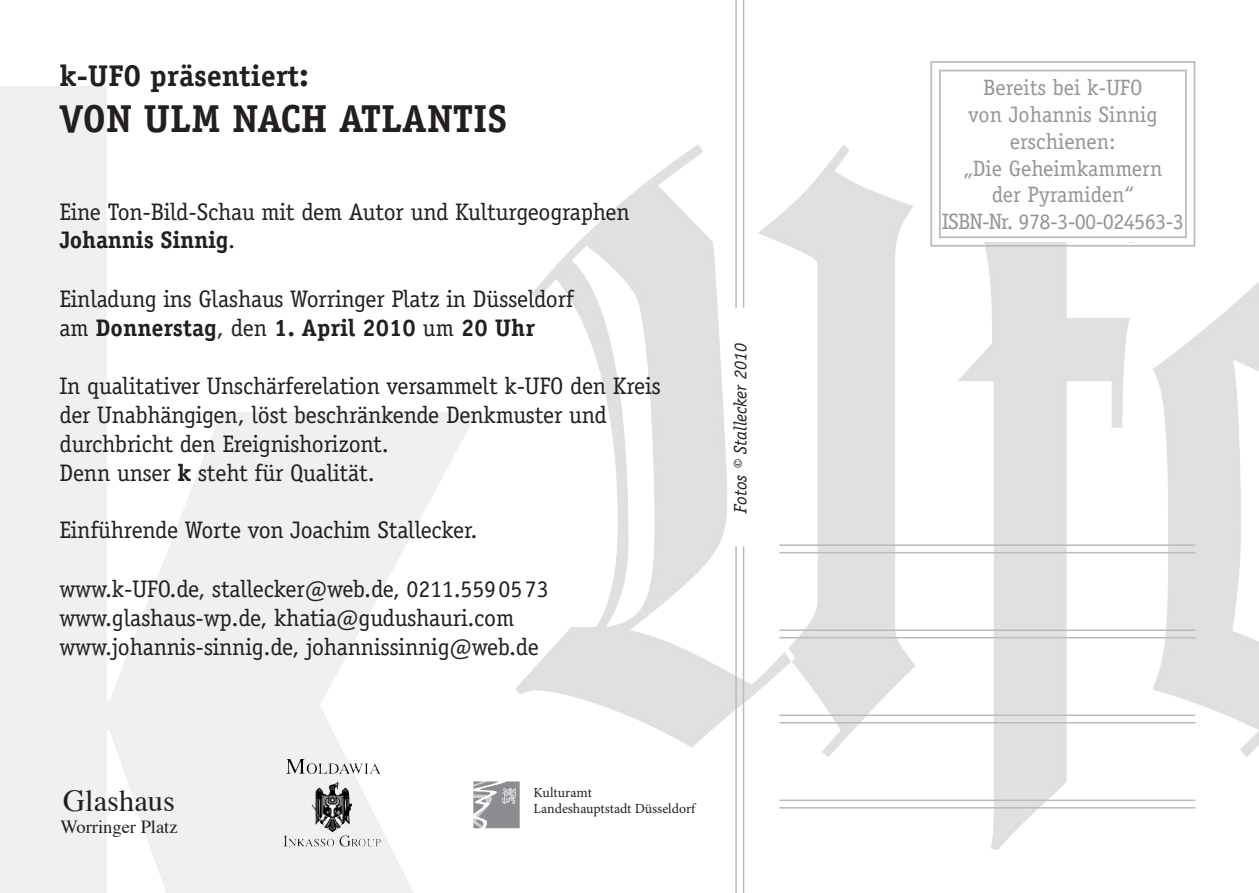
<style>
.page{position:relative;width:1259px;height:893px;background:#fff}
.page>*{position:absolute;margin:0;border:0;box-sizing:border-box;transform-origin:0 0}
.t1{font:700 39px "Officina Serif";color:#231f20}
.t2{font:30.6px "Times";color:#231f20}
.t3{font:700 30px "Officina Serif";color:#231f20}
.t4{font:24px/28.8px "Officina Serif";letter-spacing:-.01em;color:#231f20}
.t5{font:22.2px/26.7px "Officina Serif";color:#939598;text-align:center}
.t6{font:18.6px "Times";color:#231f20}
.t7{font:italic 18px "Officina Serif";color:#231f20}
.t8{font:13.8px "Minion Pro";color:#231f20}
.s1{font-size:33px}
.s2{font-weight:700}
</style>
<div class="page">
<img style="left:0;top:86px;width:1259px;height:807px">
<svg style="left:929px;top:61px;width:267px;height:187px"></svg>
<div style="left:939px;top:70px;width:247px;height:168px;border:2px solid #b8bcbf"></div>
<hr style="left:743px;top:546px;width:1px;height:347px;background:#b8bcbf">
<hr style="left:735px;top:546px;width:2px;height:347px;background:#b8bcbf">
<hr style="left:743px;top:0;width:1px;height:308px;background:#b8bcbf">
<hr style="left:735px;top:0;width:2px;height:308px;background:#b8bcbf">
<hr style="left:779px;top:544px;width:416px;height:2px;background:#b8bcbf">
<hr style="left:779px;top:552px;width:416px;height:1px;background:#b8bcbf">
<hr style="left:779px;top:629px;width:416px;height:2px;background:#b8bcbf">
<hr style="left:779px;top:637px;width:416px;height:1px;background:#b8bcbf">
<hr style="left:779px;top:714px;width:416px;height:2px;background:#b8bcbf">
<hr style="left:779px;top:722px;width:416px;height:1px;background:#b8bcbf">
<hr style="left:779px;top:799px;width:416px;height:2px;background:#b8bcbf">
<hr style="left:779px;top:807px;width:416px;height:1px;background:#b8bcbf">
<svg style="left:473px;top:781px;width:47px;height:47px;background:#a4a6a8"></svg>
<img style="left:286px;top:759px;width:94px;height:44px">
<p class="t3" style="left:60px;top:57px;width:251px">k-UFO präsentiert<span class="s1">:</span></p>
<h1 class="t1" style="left:60px;top:95px;width:449px">VON ULM NACH ATLANTIS</h1>
<p class="t4" style="left:60px;top:197px;width:572px">Eine Ton-Bild-Schau mit dem Autor und Kulturgeographen<br><span class="s2">Johannis Sinnig</span>.</p>
<p class="t4" style="left:60px;top:285px;width:516px">Einladung ins Glashaus Worringer Platz in Düsseldorf am <span class="s2">Donnerstag</span>, den <span class="s2">1. April 2010</span> um <span class="s2">20 Uhr</span></p>
<p class="t4" style="left:60px;top:372px;width:603px">In qualitativer Unschärferelation versammelt k-UFO den Kreis der Unabhängigen, löst beschränkende Denkmuster und durchbricht den Ereignishorizont.<br>Denn unser <span class="s2">k</span> steht für Qualität.</p>
<p class="t4" style="left:60px;top:516px;width:420px">Einführende Worte von Joachim Stallecker.</p>
<p class="t4" style="left:60px;top:574px;width:490px">www.k-UFO.de, stallecker@web.de, 0211.559 05 73 www.glashaus-wp.de, khatia@gudushauri.com www.johannis-sinnig.de, johannissinnig@web.de</p>
<p class="t7" style="left:730px;top:513px;width:171px;rotate:-90deg">Fotos © Stallecker 2010</p>
<p class="t2" style="left:63px;top:772px;width:113px">Glashaus</p>
<p class="t6" style="left:61px;top:809px;width:119px">Worringer Platz</p>
<p class="t8" style="left:533px;top:785px;width:60px">Kulturamt</p>
<p class="t8" style="left:533px;top:800px;width:163px">Landeshauptstadt Düsseldorf</p>
<p class="t5" style="left:942px;top:75px;width:244px">Bereits bei k-UFO<br>von Johannis Sinnig erschienen:<br>„Die Geheimkammern<br>der Pyramiden“<br>ISBN-Nr. 978-3-00-024563-3</p>
</div>
